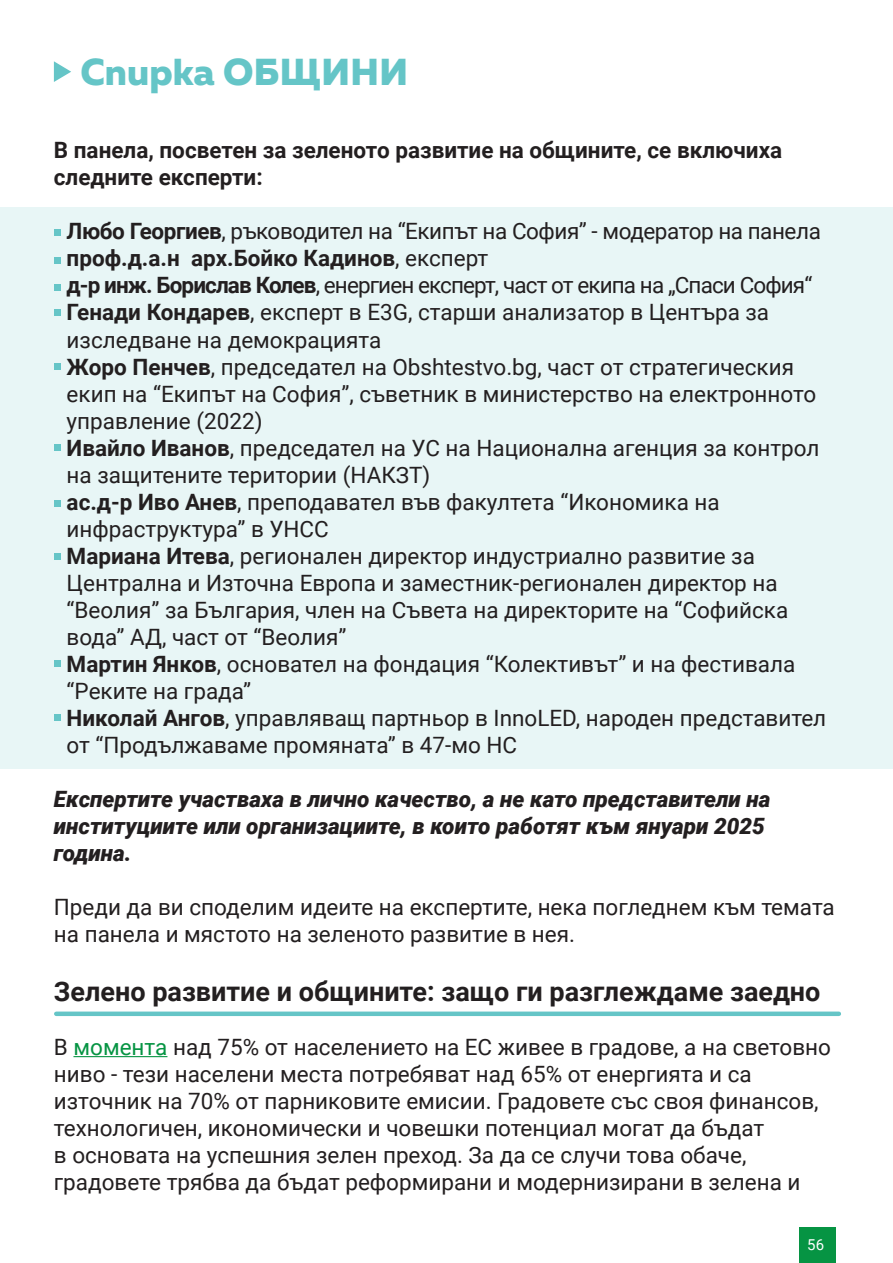
<style>
.page{position:relative;width:893px;height:1263px;background:#fff}
.page>*{position:absolute;margin:0;border:0;box-sizing:border-box;transform-origin:0 0}
.t1{font:800 37.5px "Muller Demo";letter-spacing:.005em;color:#65c5c7}
.t2{font:700 27px "Roboto";color:#231f20}
.t3{font:22.5px/27px "Roboto";color:#231f20}
.t4{font:italic 900 22.5px/27px "Roboto";color:#231f20}
.t5{font:700 22.5px/27px "Roboto";color:#231f20}
.t6{font:22.5px "Roboto";letter-spacing:-.04em;color:#231f20}
.t7{font:22.5px "Roboto";letter-spacing:-.02em;color:#231f20}
.t8{font:15px "Roboto";color:#fff}
.s1{font-weight:700}
.s2{font-weight:400}
.s3{color:#069443}
</style>
<div class="page">
<div style="left:799px;top:1228px;width:37px;height:35px;background:#069443"></div>
<div style="left:0;top:208px;width:893px;height:561px;background:#e8f6f6"></div>
<hr style="left:73px;top:1056px;width:94px;height:1px;background:#069443">
<div style="left:54px;top:257px;width:6px;height:7px;background:#65c5c7"></div>
<div style="left:54px;top:309px;width:6px;height:7px;background:#65c5c7"></div>
<div style="left:54px;top:363px;width:6px;height:7px;background:#65c5c7"></div>
<div style="left:54px;top:445px;width:7px;height:6px;background:#65c5c7"></div>
<div style="left:54px;top:501px;width:7px;height:6px;background:#65c5c7"></div>
<div style="left:54px;top:553px;width:6px;height:7px;background:#65c5c7"></div>
<div style="left:54px;top:229px;width:6px;height:7px;background:#65c5c7"></div>
<div style="left:54px;top:284px;width:6px;height:7px;background:#65c5c7"></div>
<svg style="left:54px;top:660px;width:6px;height:6px"></svg>
<div style="left:54px;top:715px;width:7px;height:6px;background:#65c5c7"></div>
<div style="left:56px;top:1011px;width:783px;height:5px;background:#65c5c7"></div>
<svg style="left:54px;top:61px;width:17px;height:21px"></svg>
<p class="t1" style="left:80px;top:48px;width:329px">Спирка ОБЩИНИ</p>
<p class="t5" style="left:54px;top:136px;width:730px">В панела, посветен за зеленото развитие на общините, се включиха следните експерти:</p>
<p class="t7" style="left:67px;top:216px;width:756px"><span class="s1">Любо Георгиев</span>, ръководител на “Екипът на София” - модератор на панела</p>
<p class="t5" style="left:67px;top:244px;width:423px">проф.д.а.н арх.Бойко Кадинов<span class="s2">, експерт</span></p>
<p class="t6" style="left:67px;top:270px;width:747px"><span class="s1">д-р инж. Борислав Колев</span>, енергиен експерт, част от екипа на „Спаси София“</p>
<p class="t3" style="left:67px;top:298px;width:704px"><span class="s1">Генади Кондарев</span>, експерт в E3G, старши анализатор в Центъра за изследване на демокрацията</p>
<p class="t3" style="left:67px;top:352px;width:751px"><span class="s1">Жоро Пенчев</span>, председател на Obshtestvo.bg, част от стратегическия екип на “Екипът на София”, съветник в министерство на електронното управление (2022)</p>
<p class="t3" style="left:67px;top:433px;width:754px"><span class="s1">Ивайло Иванов</span>, председател на УС на Национална агенция за контрол на защитените територии (НАКЗТ)</p>
<p class="t3" style="left:67px;top:487px;width:655px"><span class="s1">ас.д-р Иво Анев</span>, преподавател във факултета “Икономика на инфраструктура” в УНСС</p>
<p class="t3" style="left:67px;top:541px;width:723px"><span class="s1">Мариана Итева</span>, регионален директор индустриално развитие за Централна и Източна Европа и заместник-регионален директор на “Веолия” за България, член на Съвета на директорите на “Софийска вода” АД, част от “Веолия”</p>
<p class="t3" style="left:67px;top:649px;width:730px"><span class="s1">Мартин Янков</span>, основател на фондация “Колективът” и на фестивала “Реките на града”</p>
<p class="t3" style="left:67px;top:703px;width:761px"><span class="s1">Николай Ангов</span>, управляващ партньор в InnoLED, народен представител от “Продължаваме промяната” в 47-мо НС</p>
<p class="t4" style="left:54px;top:784px;width:718px">Експертите участваха в лично качество, а не като представители на институциите или организациите, в които работят към януари 2025 година.</p>
<p class="t3" style="left:54px;top:892px;width:782px">Преди да ви споделим идеите на експертите, нека погледнем към темата на панела и мястото на зеленото развитие в нея.</p>
<p class="t2" style="left:54px;top:972px;width:768px">Зелено развитие и общините: защо ги разглеждаме заедно</p>
<p class="t3" style="left:54px;top:1033px;width:779px">В <span class="s3">момента</span> над 75% от населението на ЕС живее в градове, а на световно ниво - тези населени места потребяват над 65% от енергията и са източник на 70% от парниковите емисии. Градовете със своя финансов, технологичен, икономически и човешки потенциал могат да бъдат<br>в основата на успешния зелен преход. За да се случи това обаче, градовете трябва да бъдат реформирани и модернизирани в зелена и</p>
<p class="t8" style="left:807px;top:1234px;width:18px">56</p>
</div>
